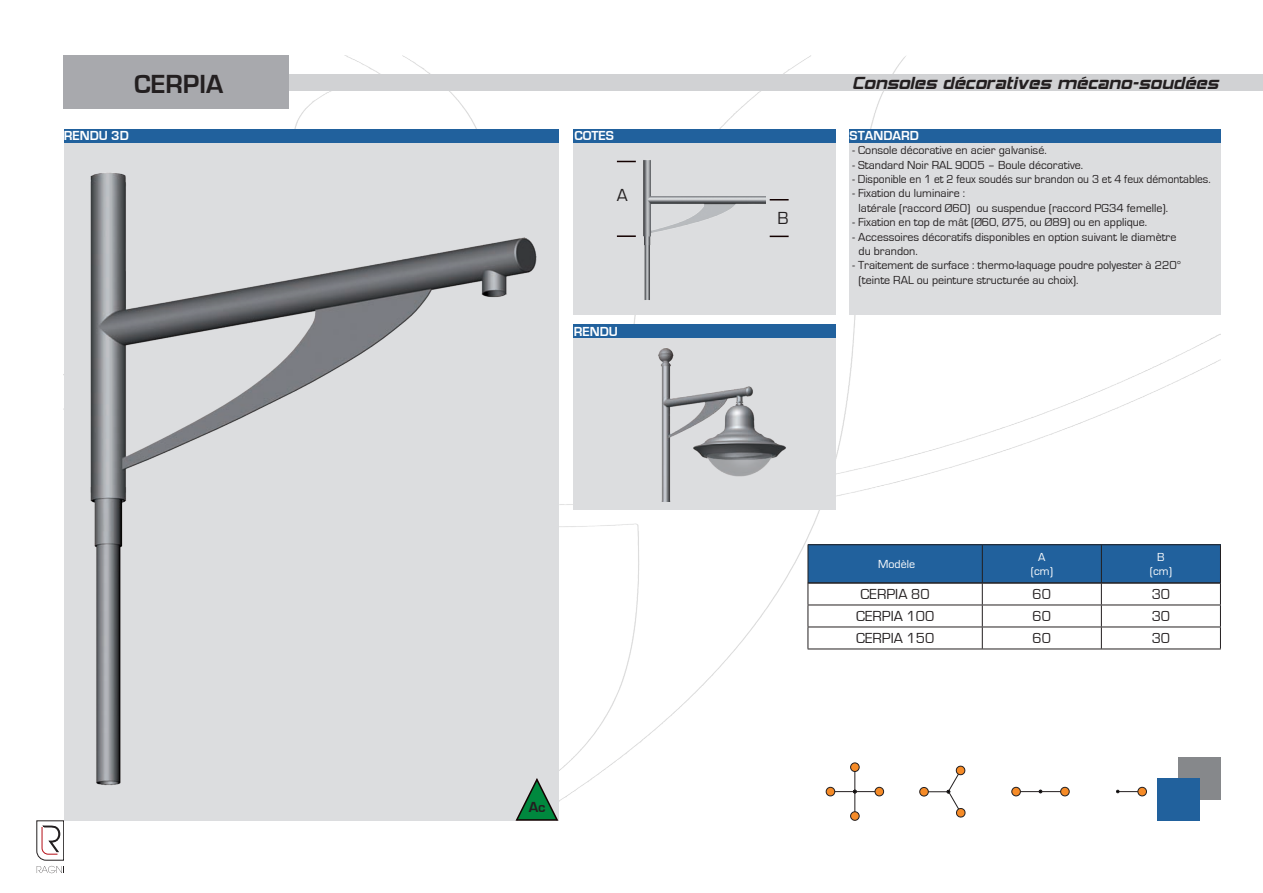
<style>
.page{position:relative;width:1263px;height:893px;background:#fff}
.page>*{position:absolute;margin:0;border:0;box-sizing:border-box;transform-origin:0 0}
.t1{font:700 27px "Eurostile";color:#231f20}
.t2{font:21px "Hemi Head 426";color:#231f20}
.t3{font:18px "Eurostile";color:#231f20}
.t4{font:15px "Eurostile";color:#231f20}
.t5{font:700 15px "Eurostile";color:#231f20}
.t6{font:700 13.5px "Eurostile";color:#fff}
.t7{font:12px/14.4px "Eurostile";color:#231f20}
.t8{font:12px "Eurostile";color:#231f20;scale:.96 1}
.t9{font:12px/14.4px "Eurostile";color:#fff;text-align:center}
</style>
<div class="page">
<img style="left:289px;top:55px;width:931px;height:766px">
<div style="left:574px;top:325px;width:262px;height:185px;background:#dcdddf"></div>
<svg style="left:37px;top:821px;width:27px;height:39px"></svg>
<svg style="left:37px;top:866px;width:27px;height:7px"></svg>
<div style="left:64px;top:129px;width:494px;height:692px;background:#dcdddf"></div>
<div style="left:574px;top:129px;width:262px;height:186px;background:#dcdddf"></div>
<div style="left:849px;top:129px;width:371px;height:186px;background:#dcdddf"></div>
<div style="left:64px;top:129px;width:494px;height:14px;background:#21619d"></div>
<div style="left:574px;top:129px;width:262px;height:14px;background:#21619d"></div>
<div style="left:849px;top:129px;width:371px;height:14px;background:#21619d"></div>
<div style="left:574px;top:325px;width:262px;height:13px;background:#21619d"></div>
<div style="left:1178px;top:757px;width:42px;height:43px;background:#86888b"></div>
<div style="left:1157px;top:778px;width:42px;height:43px;background:#21619d"></div>
<div style="left:808px;top:545px;width:412px;height:38px;background:#21619d"></div>
<hr style="left:808px;top:544px;width:174px;height:1px;background:#231f20">
<hr style="left:808px;top:545px;width:1px;height:38px;background:#231f20">
<hr style="left:982px;top:544px;width:239px;height:1px;background:#231f20">
<hr style="left:1101px;top:545px;width:1px;height:38px;background:#231f20">
<hr style="left:1220px;top:545px;width:1px;height:38px;background:#231f20">
<hr style="left:982px;top:545px;width:1px;height:38px;background:#231f20">
<div style="left:64px;top:74px;width:1199px;height:16px;background:#d1d2d4"></div>
<div style="left:64px;top:55px;width:225px;height:54px;background:#a8a9ad"></div>
<svg style="left:770px;top:199px;width:19px;height:1px"></svg>
<hr style="left:807px;top:583px;width:175px;height:1px;background:#231f20">
<hr style="left:982px;top:583px;width:119px;height:1px;background:#231f20">
<hr style="left:1101px;top:583px;width:120px;height:1px;background:#231f20">
<hr style="left:807px;top:605px;width:175px;height:1px;background:#231f20">
<hr style="left:982px;top:605px;width:119px;height:1px;background:#231f20">
<hr style="left:1101px;top:605px;width:120px;height:1px;background:#231f20">
<hr style="left:807px;top:627px;width:175px;height:1px;background:#231f20">
<svg style="left:807px;top:583px;width:1px;height:66px"></svg>
<hr style="left:982px;top:627px;width:119px;height:1px;background:#231f20">
<svg style="left:982px;top:583px;width:1px;height:66px"></svg>
<hr style="left:1101px;top:627px;width:120px;height:1px;background:#231f20">
<svg style="left:1101px;top:583px;width:1px;height:66px"></svg>
<svg style="left:1220px;top:583px;width:1px;height:66px"></svg>
<hr style="left:807px;top:649px;width:414px;height:1px;background:#231f20">
<img style="left:90px;top:173px;width:447px;height:613px">
<img style="left:643px;top:160px;width:123px;height:140px">
<img style="left:658px;top:348px;width:128px;height:154px">
<svg style="left:770px;top:236px;width:19px;height:1px"></svg>
<svg style="left:514px;top:778px;width:45px;height:43px"></svg>
<svg style="left:617px;top:161px;width:19px;height:1px"></svg>
<svg style="left:617px;top:235px;width:19px;height:2px"></svg>
<div style="left:1012px;top:787px;width:8px;height:9px;background:#f68b27;border-radius:50%"></div>
<div style="left:1011px;top:787px;width:10px;height:9px;border:1px solid #231f20;border-radius:50%"></div>
<div style="left:1061px;top:787px;width:8px;height:9px;background:#f68b27;border-radius:50%"></div>
<div style="left:1060px;top:787px;width:9px;height:9px;border:1px solid #231f20;border-radius:50%"></div>
<svg style="left:1019px;top:790px;width:43px;height:3px"></svg>
<div style="left:1138px;top:787px;width:8px;height:9px;background:#f68b27;border-radius:50%"></div>
<div style="left:1137px;top:787px;width:10px;height:9px;border:1px solid #231f20;border-radius:50%"></div>
<svg style="left:1116px;top:790px;width:23px;height:3px"></svg>
<div style="left:826px;top:787px;width:9px;height:9px;background:#f68b27;border-radius:50%"></div>
<div style="left:826px;top:787px;width:9px;height:9px;border:1px solid #231f20;border-radius:50%"></div>
<div style="left:875px;top:787px;width:8px;height:9px;background:#f68b27;border-radius:50%"></div>
<div style="left:875px;top:787px;width:9px;height:9px;border:1px solid #231f20;border-radius:50%"></div>
<hr style="left:854px;top:767px;width:1px;height:50px;background:#231f20">
<div style="left:850px;top:763px;width:9px;height:8px;background:#f68b27;border-radius:50%"></div>
<div style="left:850px;top:762px;width:9px;height:10px;border:1px solid #231f20;border-radius:50%"></div>
<div style="left:850px;top:812px;width:9px;height:8px;background:#f68b27;border-radius:50%"></div>
<div style="left:850px;top:811px;width:9px;height:10px;border:1px solid #231f20;border-radius:50%"></div>
<svg style="left:833px;top:790px;width:44px;height:3px"></svg>
<div style="left:920px;top:787px;width:8px;height:9px;background:#f68b27;border-radius:50%"></div>
<div style="left:919px;top:787px;width:10px;height:9px;border:1px solid #231f20;border-radius:50%"></div>
<svg style="left:924px;top:765px;width:42px;height:54px"></svg>
<h1 class="t1" style="left:134px;top:69px;width:90px">CERPIA</h1>
<h2 class="t2" style="left:833px;top:74px;width:385px">Consoles décoratives en mécano-soudée</h2>
<h2 class="t2" style="left:852px;top:74px;width:367px">Consoles décoratives mécano-soudées</h2>
<p class="t6" style="left:64px;top:128px;width:66px">RENDU 3D</p>
<p class="t6" style="left:574px;top:128px;width:41px">COTES</p>
<p class="t6" style="left:850px;top:128px;width:71px">STANDARD</p>
<h3 class="t3" style="left:617px;top:186px;width:11px">a</h3>
<p class="t6" style="left:574px;top:324px;width:46px">RENDU</p>
<p class="t5" style="left:529px;top:799px;width:18px">Ac</p>
<h3 class="t3" style="left:777px;top:209px;width:11px">b</h3>
<p class="t7" style="left:853px;top:143px;width:196px">- Console décorative en acier galvanisé.</p>
<p class="t7" style="left:853px;top:158px;width:232px">- Standard Noir RAL 9005 – Boule décorative.</p>
<p class="t8" style="left:853px;top:173px;width:374px">- Disponible en 1 et 2 feux soudés sur brandon ou 3 et 4 feux démontables.</p>
<p class="t7" style="left:859px;top:186px;width:311px;text-indent:-6px">- Fixation du luminaire :<br>latérale (raccord Ø60) ou suspendue (raccord PG34 femelle).</p>
<p class="t7" style="left:853px;top:215px;width:296px">- Fixation en top de mât (Ø60, Ø75, ou Ø89) ou en applique.</p>
<p class="t7" style="left:859px;top:230px;width:319px;text-indent:-6px">- Accessoires décoratifs disponibles en option suivant le diamètre du brandon.</p>
<p class="t7" style="left:859px;top:258px;width:324px;text-indent:-6px">- Traitement de surface : thermo-laquage poudre polyester à 220° (teinte RAL ou peinture structurée au choix).</p>
<p class="t9" style="left:878px;top:557px;width:38px">Modèle</p>
<p class="t9" style="left:1031px;top:550px;width:24px">A (cm)</p>
<p class="t9" style="left:1150px;top:550px;width:24px">B (cm)</p>
<p class="t4" style="left:861px;top:586px;width:70px">CERPIA 80</p>
<p class="t4" style="left:1033px;top:586px;width:20px">60</p>
<p class="t4" style="left:1152px;top:586px;width:20px">30</p>
<p class="t4" style="left:856px;top:608px;width:80px">CERPIA 100</p>
<p class="t4" style="left:1033px;top:608px;width:20px">60</p>
<p class="t4" style="left:1152px;top:608px;width:20px">30</p>
<p class="t4" style="left:856px;top:630px;width:80px">CERPIA 150</p>
<p class="t4" style="left:1033px;top:630px;width:20px">60</p>
<p class="t4" style="left:1152px;top:630px;width:20px">30</p>
</div>
